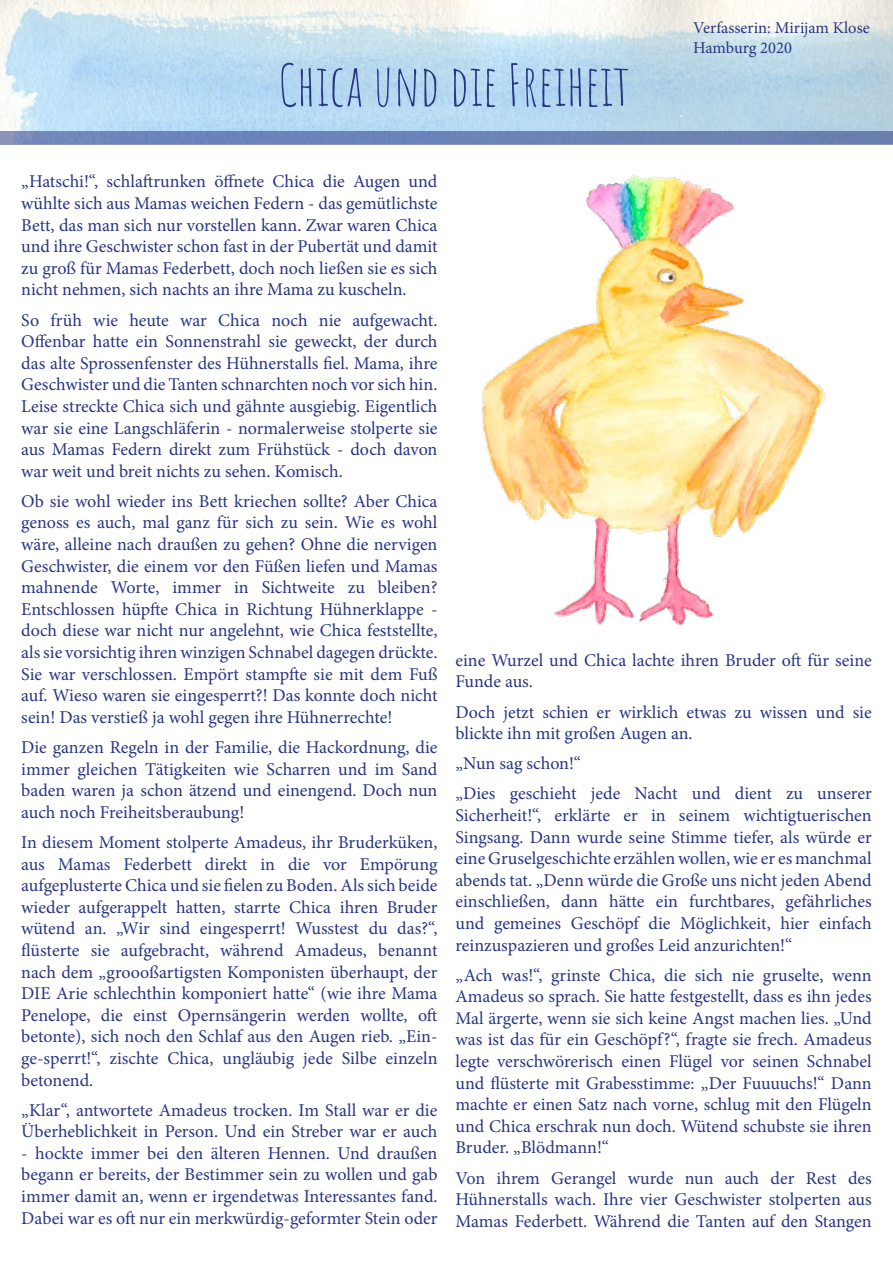
<style>
.page{position:relative;width:893px;height:1263px;background:#fff}
.page>*{position:absolute;margin:0;border:0;box-sizing:border-box;transform-origin:0 0}
.t1{font:57px "Amatic SC";color:#283583}
.t2{font:18px/21.6px "Minion Pro";color:#283583;text-align:justify}
.t3{font:16.5px/19.8px "Minion Pro";color:#283583}
</style>
<div class="page">
<img style="left:0;top:0;width:893px;height:131px">
<div style="left:0;top:131px;width:893px;height:14px;background:#6c83b9"></div>
<img style="left:481px;top:175px;width:345px;height:451px">
<h1 class="t1" style="left:278px;top:44px;width:354px">Chica und die Freiheit</h1>
<p class="t3" style="left:693px;top:18px;width:178px">Verfasserin: Mirijam Klose<br>Hamburg 2020</p>
<p class="t2" style="left:21px;top:171px;width:418px">„Hatschi!“, schlaftrunken öffnete Chica die Augen und wühlte sich aus Mamas weichen Federn - das gemütlichste Bett, das man sich nur vorstellen kann. Zwar waren Chica und ihre Geschwister schon fast in der Pubertät und damit zu groß für Mamas Federbett, doch noch ließen sie es sich nicht nehmen, sich nachts an ihre Mama zu kuscheln.</p>
<p class="t2" style="left:21px;top:309px;width:418px">So früh wie heute war Chica noch nie aufgewacht.<br>Offenbar hatte ein Sonnenstrahl sie geweckt, der durch das alte Sprossenfenster des Hühnerstalls fiel. Mama, ihre Geschwister und die Tanten schnarchten noch vor sich hin.<br>Leise streckte Chica sich und gähnte ausgiebig. Eigentlich war sie eine Langschläferin - normalerweise stolperte sie aus Mamas Federn direkt zum Frühstück - doch davon war weit und breit nichts zu sehen. Komisch.</p>
<p class="t2" style="left:21px;top:490px;width:418px">Ob sie wohl wieder ins Bett kriechen sollte? Aber Chica genoss es auch, mal ganz für sich zu sein. Wie es wohl wäre, alleine nach draußen zu gehen? Ohne die nervigen Geschwister, die einem vor den Füßen liefen und Mamas mahnende Worte, immer in Sichtweite zu bleiben?<br>Entschlossen hüpfte Chica in Richtung Hühnerklappe - doch diese war nicht nur angelehnt, wie Chica feststellte, als sie vorsichtig ihren winzigen Schnabel dagegen drückte.<br>Sie war verschlossen. Empört stampfte sie mit dem Fuß auf. Wieso waren sie eingesperrt?! Das konnte doch nicht sein! Das verstieß ja wohl gegen ihre Hühnerrechte!</p>
<p class="t2" style="left:21px;top:736px;width:418px">Die ganzen Regeln in der Familie, die Hackordnung, die immer gleichen Tätigkeiten wie Scharren und im Sand baden waren ja schon ätzend und einengend. Doch nun auch noch Freiheitsberaubung!</p>
<p class="t2" style="left:21px;top:831px;width:418px">In diesem Moment stolperte Amadeus, ihr Bruderküken, aus Mamas Federbett direkt in die vor Empörung aufgeplusterte Chica und sie fielen zu Boden. Als sich beide wieder aufgerappelt hatten, starrte Chica ihren Bruder wütend an. „Wir sind eingesperrt! Wusstest du das?“, flüsterte sie aufgebracht, während Amadeus, benannt nach dem „groooßartigsten Komponisten überhaupt, der DIE Arie schlechthin komponiert hatte“ (wie ihre Mama Penelope, die einst Opernsängerin werden wollte, oft betonte), sich noch den Schlaf aus den Augen rieb. „Ein&shy;ge-sperrt!“, zischte Chica, ungläubig jede Silbe einzeln betonend.</p>
<p class="t2" style="left:21px;top:1099px;width:418px">„Klar“, antwortete Amadeus trocken. Im Stall war er die<br>Überheblichkeit in Person. Und ein Streber war er auch</p>
<p class="t2" style="left:21px;top:1142px;width:418px">- hockte immer bei den älteren Hennen. Und draußen begann er bereits, der Bestimmer sein zu wollen und gab immer damit an, wenn er irgendetwas Interessantes fand.<br>Dabei war es oft nur ein merkwürdig-geformter Stein oder</p>
<p class="t2" style="left:455px;top:649px;width:418px">eine Wurzel und Chica lachte ihren Bruder oft für seine<br>Funde aus.</p>
<p class="t2" style="left:455px;top:701px;width:418px">Doch jetzt schien er wirklich etwas zu wissen und sie blickte ihn mit großen Augen an.</p>
<p class="t2" style="left:455px;top:748px;width:418px;line-height:30.2px">„Nun sag schon!“<br>„Dies geschieht jede Nacht und dient zu unserer</p>
<p class="t2" style="left:455px;top:804px;width:418px">Sicherheit!“, erklärte er in seinem wichtigtuerischen Singsang. Dann wurde seine Stimme tiefer, als würde er eine Gruselgeschichte erzählen wollen, wie er es manchmal abends tat. „Denn würde die Große uns nicht jeden Abend einschließen, dann hätte ein furchtbares, gefährliches und gemeines Geschöpf die Möglichkeit, hier einfach reinzuspazieren und großes Leid anzurichten!“</p>
<p class="t2" style="left:455px;top:964px;width:418px">„Ach was!“, grinste Chica, die sich nie gruselte, wenn Amadeus so sprach. Sie hatte festgestellt, dass es ihn jedes Mal ärgerte, wenn sie sich keine Angst machen lies. „Und was ist das für ein Geschöpf?“, fragte sie frech. Amadeus legte verschwörerisch einen Flügel vor seinen Schnabel und flüsterte mit Grabesstimme: „Der Fuuuuchs!“ Dann machte er einen Satz nach vorne, schlug mit den Flügeln und Chica erschrak nun doch. Wütend schubste sie ihren Bruder. „Blödmann!“</p>
<p class="t2" style="left:455px;top:1167px;width:418px">Von ihrem Gerangel wurde nun auch der Rest des Hühnerstalls wach. Ihre vier Geschwister stolperten aus Mamas Federbett. Während die Tanten auf den Stangen</p>
</div>
